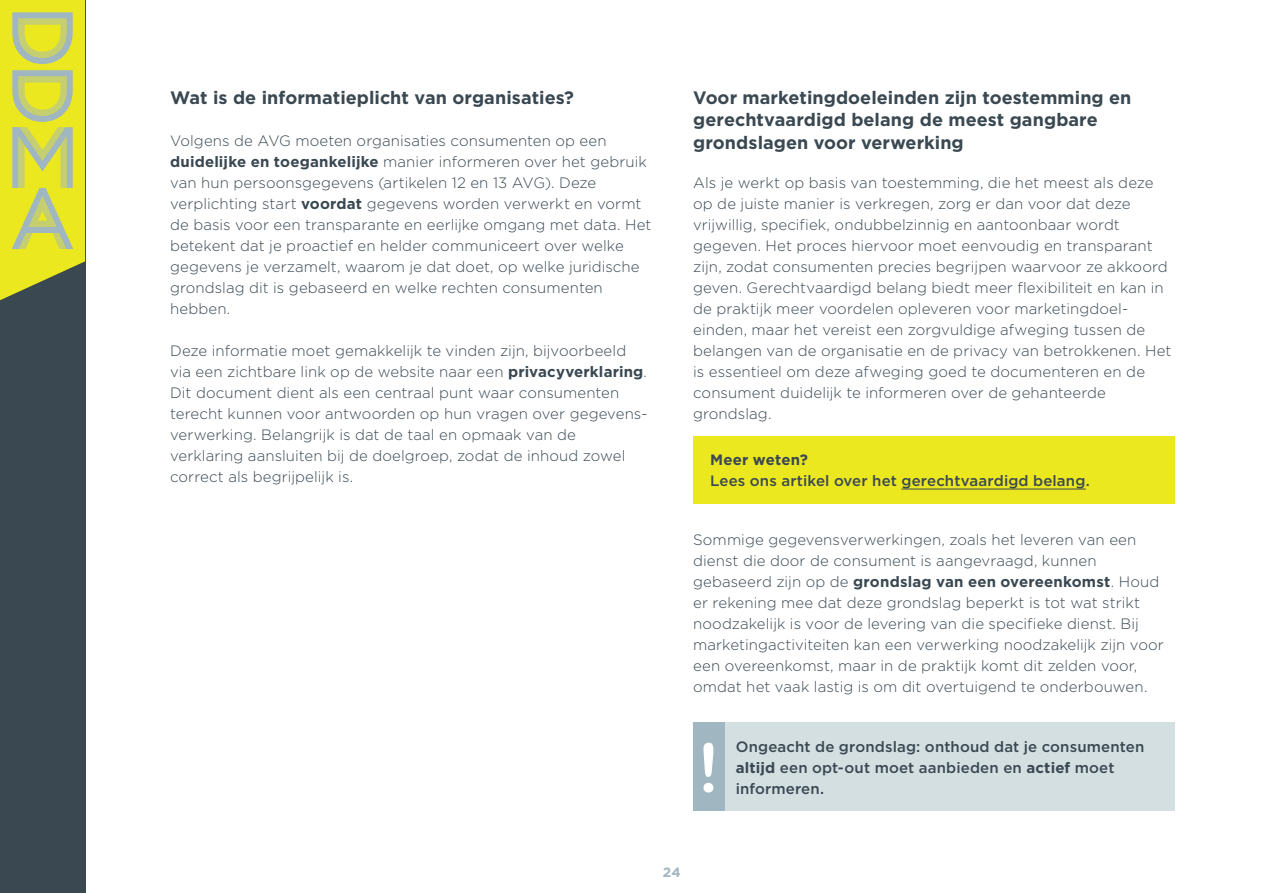
<style>
.page{position:relative;width:1263px;height:893px;background:#fff}
.page>*{position:absolute;margin:0;border:0;box-sizing:border-box;transform-origin:0 0}
.t1{font:700 18px/22.5px "Gotham";letter-spacing:.005em;color:#3a4852}
.t2{font:300 15px/21px "Gotham";letter-spacing:.005em;color:#3a4852}
.t3{font:500 15px/21px "Gotham";letter-spacing:.01em;color:#3a4852}
.t4{font:700 15px "Gotham";letter-spacing:.01em;color:#3a4852}
.t5{font:700 13.5px "Gotham";color:#a0b6c0}
.s1{font-weight:700}
</style>
<div class="page">
<div style="left:0;top:0;width:85px;height:893px;background:#3a4852"></div>
<svg style="left:0;top:0;width:85px;height:300px;background:#ced148"></svg>
<div style="left:693px;top:723px;width:481px;height:88px;background:#d4dfe2"></div>
<div style="left:693px;top:723px;width:31px;height:88px;background:#a0b6c0"></div>
<div style="left:693px;top:436px;width:481px;height:67px;background:#ece820"></div>
<hr style="left:901px;top:489px;width:185px;height:1px;background:#3a4852">
<svg style="left:703px;top:743px;width:10px;height:50px"></svg>
<p class="t1" style="left:170px;top:86px;width:405px">Wat is de informatieplicht van organisaties?</p>
<p class="t2" style="left:170px;top:130px;width:483px">Volgens de AVG moeten organisaties consumenten op een <span class="s1">duidelijke en toegankelijke</span> manier informeren over het gebruik van hun persoonsgegevens (artikelen 12 en 13 AVG). Deze verplichting start <span class="s1">voordat</span> gegevens worden verwerkt en vormt de basis voor een transparante en eerlijke omgang met data. Het betekent dat je proactief en helder communiceert over welke gegevens je verzamelt, waarom je dat doet, op welke juridische grondslag dit is gebaseerd en welke rechten consumenten hebben.</p>
<p class="t2" style="left:170px;top:340px;width:478px">Deze informatie moet gemakkelijk te vinden zijn, bijvoorbeeld via een zichtbare link op de website naar een <span class="s1">privacyverklaring</span>.<br>Dit document dient als een centraal punt waar consumenten terecht kunnen voor antwoorden op hun vragen over gegevens&shy;verwerking. Belangrijk is dat de taal en opmaak van de verklaring aansluiten bij de doelgroep, zodat de inhoud zowel correct als begrijpelijk is.</p>
<p class="t1" style="left:693px;top:86px;width:440px">Voor marketingdoeleinden zijn toestemming en gerechtvaardigd belang de meest gangbare grondslagen voor verwerking</p>
<p class="t2" style="left:693px;top:172px;width:480px">Als je werkt op basis van toestemming, die het meest als deze op de juiste manier is verkregen, zorg er dan voor dat deze vrijwillig, specifiek, ondubbelzinnig en aantoonbaar wordt gegeven. Het proces hiervoor moet eenvoudig en transparant zijn, zodat consumenten precies begrijpen waarvoor ze akkoord geven. Gerechtvaardigd belang biedt meer flexibiliteit en kan in de praktijk meer voordelen opleveren voor marketingdoel&shy;einden, maar het vereist een zorgvuldige afweging tussen de belangen van de organisatie en de privacy van betrokkenen. Het is essentieel om deze afweging goed te documenteren en de consument duidelijk te informeren over de gehanteerde grondslag.</p>
<p class="t4" style="left:710px;top:450px;width:99px">Meer weten?</p>
<p class="t3" style="left:710px;top:470px;width:381px">Lees ons artikel over het gerechtvaardigd belang.</p>
<p class="t2" style="left:693px;top:529px;width:472px">Sommige gegevensverwerkingen, zoals het leveren van een dienst die door de consument is aangevraagd, kunnen gebaseerd zijn op de <span class="s1">grondslag van een overeenkomst</span>. Houd er rekening mee dat deze grondslag beperkt is tot wat strikt noodzakelijk is voor de levering van die specifieke dienst. Bij marketingactiviteiten kan een verwerking noodzakelijk zijn voor een overeenkomst, maar in de praktijk komt dit zelden voor, omdat het vaak lastig is om dit overtuigend te onderbouwen.</p>
<p class="t3" style="left:736px;top:736px;width:410px">Ongeacht de grondslag: onthoud dat je consumenten <span class="s1">altijd</span> een opt-out moet aanbieden en <span class="s1">actief</span> moet informeren.</p>
<p class="t5" style="left:663px;top:864px;width:19px">24</p>
</div>
